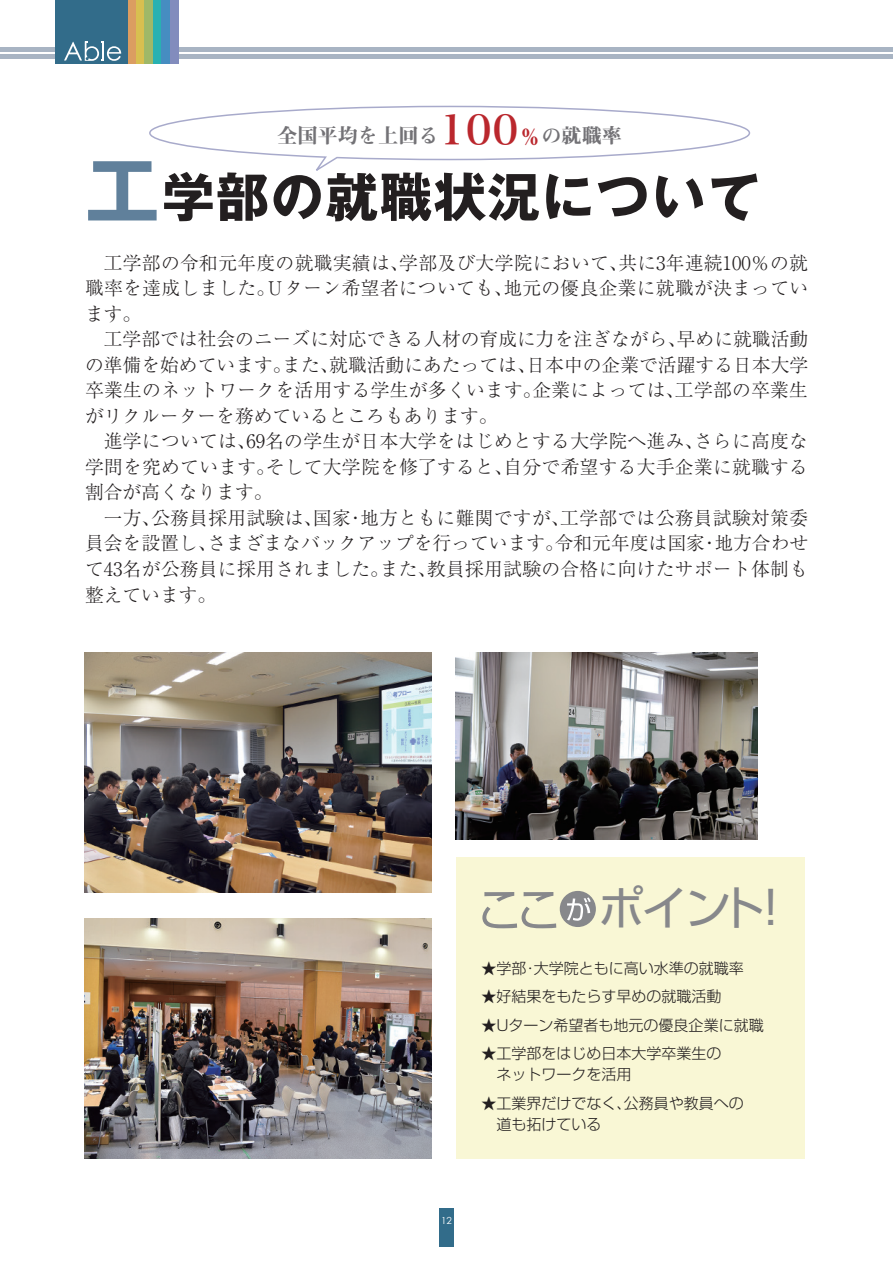
<style>
.page{position:relative;width:893px;height:1263px;background:#fff}
.page>*{position:absolute;margin:0;border:0;box-sizing:border-box;transform-origin:0 0}
.t1{font:45.9px "Shin Go Pro";color:#87888b}
.t2{font:20.25px "Midashi Min Pro MA31";color:#737276}
.t3{font:300 18.75px/25.5px "Ryumin Pro";letter-spacing:.015em;color:#231f20}
.t4{font:300 15px/21px "Shin Go Pro";color:#231f20}
.t5{font:9.75px "Century Gothic";color:#fff}
.s1{font-family:"Hiragino Min W6 90 msp RKSJ H";font-size:39px;color:#ba272d}
.s2{font-size:22.5px;color:#ba272d}
</style>
<div class="page">
<svg style="left:88px;top:105px;width:669px;height:117px"></svg>
<div style="left:456px;top:857px;width:348px;height:301px;background:#f9f7d5"></div>
<div style="left:560px;top:891px;width:36px;height:36px;background:#87888b;border-radius:50%"></div>
<svg style="left:567px;top:897px;width:24px;height:24px"></svg>
<svg style="left:482px;top:892px;width:74px;height:36px"></svg>
<img style="left:84px;top:652px;width:347px;height:241px">
<img style="left:84px;top:918px;width:347px;height:240px">
<img style="left:456px;top:652px;width:302px;height:187px">
<div style="left:439px;top:1208px;width:15px;height:39px;background:#326c8a"></div>
<hr style="left:0;top:48px;width:893px;height:4px;background:#a8b4c3">
<hr style="left:0;top:54px;width:893px;height:4px;background:#a8b4c3">
<div style="left:128px;top:0;width:8px;height:64px;background:#db9d61"></div>
<div style="left:136px;top:0;width:9px;height:64px;background:#d8bf50"></div>
<div style="left:145px;top:0;width:8px;height:64px;background:#9fb868"></div>
<div style="left:153px;top:0;width:9px;height:64px;background:#28b1b1"></div>
<div style="left:162px;top:0;width:8px;height:64px;background:#468dc1"></div>
<div style="left:170px;top:0;width:9px;height:64px;background:#828cbd"></div>
<div style="left:55px;top:0;width:73px;height:64px;background:#326c8a"></div>
<svg style="left:64px;top:41px;width:57px;height:20px"></svg>
<p class="t2" style="left:277px;top:120px;width:347px">全国平均を上回る<span class="s1">100</span><span class="s2">％</span>の就職率</p>
<p class="t3" style="left:85px;top:249px;width:725px">　工学部の令和元年度の就職実績は、学部及び大学院において、共に3年連続100％の就職率を達成しました。Ｕターン希望者についても、地元の優良企業に就職が決まっています。<br>　工学部では社会のニーズに対応できる人材の育成に力を注ぎながら、早めに就職活動の準備を始めています。また、就職活動にあたっては、日本中の企業で活躍する日本大学卒業生のネットワークを活用する学生が多くいます。企業によっては、工学部の卒業生がリクルーターを務めているところもあります。<br>　進学については、69名の学生が日本大学をはじめとする大学院へ進み、さらに高度な学問を究めています。そして大学院を修了すると、自分で希望する大手企業に就職する割合が高くなります。<br>　一方、公務員採用試験は、国家・地方ともに難関ですが、工学部では公務員試験対策委員会を設置し、さまざまなバックアップを行っています。令和元年度は国家・地方合わせて43名が公務員に採用されました。また、教員採用試験の合格に向けたサポート体制も整えています。</p>
<h1 class="t1" style="left:598px;top:870px;width:197px">ポイント！</h1>
<p class="t4" style="left:481px;top:955px;width:264px">★学部・大学院ともに高い水準の就職率</p>
<p class="t4" style="left:481px;top:984px;width:241px">★好結果をもたらす早めの就職活動</p>
<p class="t4" style="left:481px;top:1012px;width:284px">★Uターン希望者も地元の優良企業に就職</p>
<p class="t4" style="left:481px;top:1041px;width:241px">★工学部をはじめ日本大学卒業生の　ネットワークを活用</p>
<p class="t4" style="left:481px;top:1090px;width:264px">★工業界だけでなく、公務員や教員への　道も拓けている</p>
<p class="t5" style="left:441px;top:1214px;width:12px">12</p>
</div>
